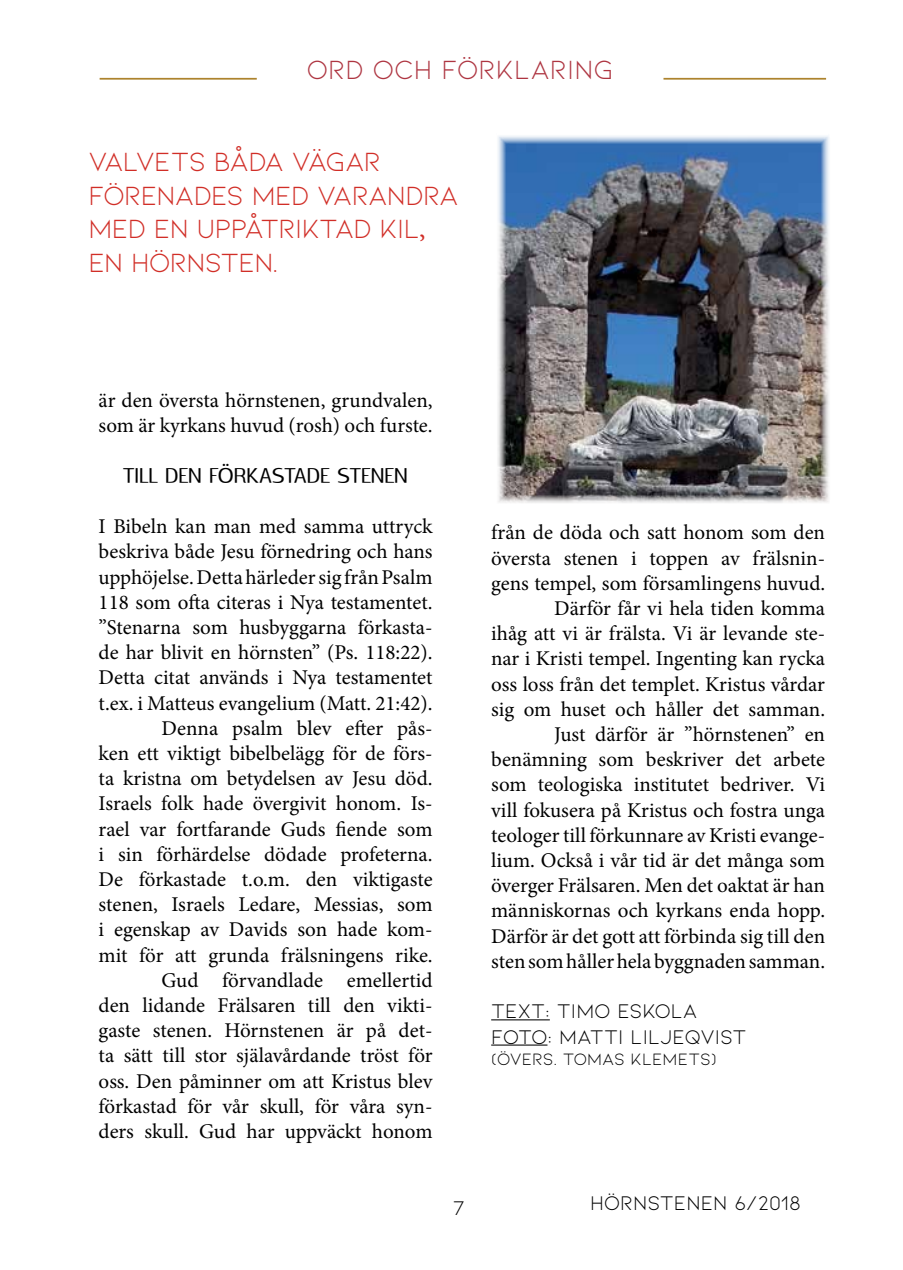
<style>
.page{position:relative;width:903px;height:1270px;background:#fff}
.page>*{position:absolute;margin:0;border:0;box-sizing:border-box;transform-origin:0 0}
.t1{font:28px/33.6px "Kiona";letter-spacing:-.025em;color:#d12e27}
.t2{font:28px "Kiona";color:#ae3541}
.t3{font:21px/25.2px "Minion Pro";letter-spacing:-.005em;color:#000;text-align:right}
.t4{font:21px/25.2px "Kiona";color:#000}
.t5{font:21px "Rabelo";color:#000}
.t6{font:17.5px "Kiona";color:#000}
.s1{font-family:"Minion Pro"}
</style>
<div class="page">
<hr style="left:100px;top:78px;width:157px;height:2px;background:#ad832d">
<hr style="left:663px;top:78px;width:163px;height:2px;background:#ad832d">
<img style="left:498px;top:136px;width:331px;height:367px">
<hr style="left:491px;top:1019px;width:59px;height:1px;background:#000">
<hr style="left:491px;top:1044px;width:56px;height:2px;background:#000">
<h1 class="t2" style="left:307px;top:54px;width:308px">ORD OCH FÖRKLARING</h1>
<h1 class="t1" style="left:88px;top:145px;width:372px">VALVETS BÅDA VÄGAR<br>FÖRENADES MED VARANDRA<br>MED EN UPPÅTRIKTAD KIL<span class="s1">,<br></span>EN HÖRNSTEN.</h1>
<p class="t3" style="left:99px;top:388px;width:335px;text-align:left">är den översta hörnstenen, grundvalen, som är kyrkans huvud (rosh) och furste.</p>
<p class="t5" style="left:123px;top:463px;width:286px">TILL DEN FÖRKASTADE STENEN</p>
<p class="t3" style="left:99px;top:514px;width:335px">I Bibeln kan man med samma uttryck beskriva både Jesu förnedring och hans upphöjelse. Detta härleder sig från Psalm 118 som ofta citeras i Nya testamentet. ”Stenarna som husbyggarna förkasta&shy;de har blivit en hörnsten” (Ps. 118:22).<br>Detta citat används i Nya testamentet t.ex. i Matteus evangelium (Matt. 21:42).<br>Denna psalm blev efter pås-<br>ken ett viktigt bibelbelägg för de förs&shy;ta kristna om betydelsen av Jesu död.<br>Israels folk hade övergivit honom. Is&shy;rael var fortfarande Guds fiende som i sin förhärdelse dödade profeterna.<br>De förkastade t.o.m. den viktigaste stenen, Israels Ledare, Messias, som i egenskap av Davids son hade kom&shy;mit för att grunda frälsningens rike.<br>Gud förvandlade emellertid<br>den lidande Frälsaren till den vikti&shy;gaste stenen. Hörnstenen är på det&shy;ta sätt till stor själavårdande tröst för oss. Den påminner om att Kristus blev förkastad för vår skull, för våra syn&shy;ders skull. Gud har uppväckt honom</p>
<p class="t3" style="left:491px;top:520px;width:335px">från de döda och satt honom som den översta stenen i toppen av frälsnin&shy;gens tempel, som församlingens huvud.<br>Därför får vi hela tiden komma<br>ihåg att vi är frälsta. Vi är levande ste&shy;nar i Kristi tempel. Ingenting kan rycka oss loss från det templet. Kristus vårdar sig om huset och håller det samman.<br>Just därför är ”hörnstenen” en benämning som beskriver det arbete som teologiska institutet bedriver. Vi vill fokusera på Kristus och fostra unga teologer till förkunnare av Kristi evange&shy;lium. Också i vår tid är det många som överger Frälsaren. Men det oaktat är han människornas och kyrkans enda hopp.<br>Därför är det gott att förbinda sig till den sten som håller hela byggnaden samman.</p>
<p class="t4" style="left:491px;top:998px;width:257px">TEXT: TIMO ESKOLA<br>FOTO: MATTI LILJEQVIST</p>
<p class="t6" style="left:491px;top:1049px;width:227px">(ÖVERS. TOMAS KLEMETS)</p>
<p class="t4" style="left:453px;top:1195px;width:14px">7</p>
<p class="t4" style="left:590px;top:1190px;width:212px">HÖRNSTENEN 6/2018</p>
</div>
